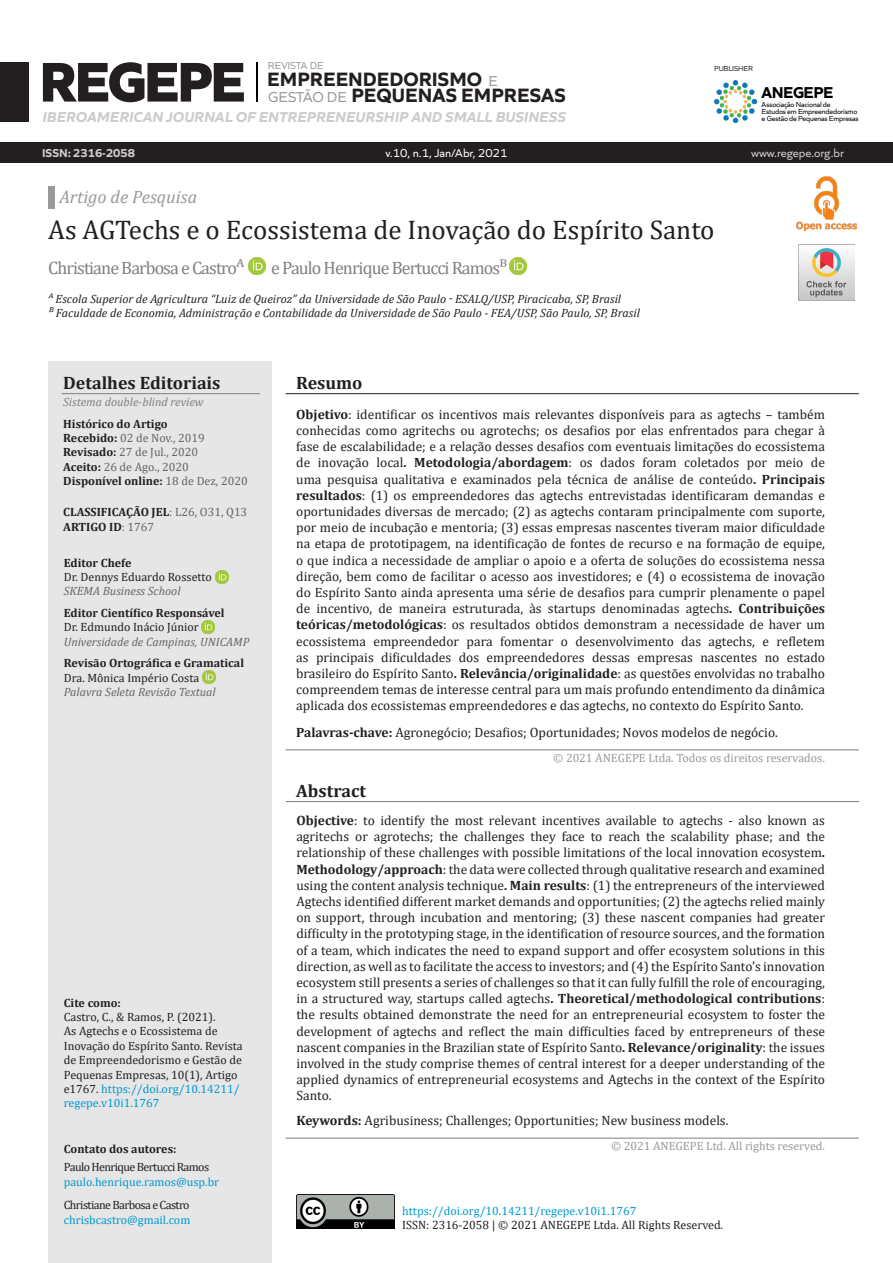
<style>
.page{position:relative;width:893px;height:1263px;background:#fff}
.page>*{position:absolute;margin:0;border:0;box-sizing:border-box;transform-origin:0 0}
.t1{font:800 58.5px "Quiet Sans";letter-spacing:-.05em;color:#231f20}
.t2{font:27px "Cambria";color:#231f20}
.t3{font:700 20.25px "Quiet Sans";color:#231f20}
.t4{font:18px "Cambria";letter-spacing:-.05em;color:#808080}
.H0_Capa{font:700 18px "Cambria";color:#231f20}
.t5{font:italic 18px "Cambria";color:#999}
.t6{font:700 16.5px "Quiet Sans";letter-spacing:-.03em;color:#000}
.t7{font:italic 700 15px "Quiet Sans";color:#ccc}
.Resumo_Texto__Capa{font:13.5px/16.2px "Cambria";color:#231f20;text-align:justify}
.Palavras-chaves{font:13.5px "Cambria";color:#231f20}
.t8{font:12px/14.4px "Cambria";color:#231f20}
.t9{font:italic 12px "Cambria";color:#231f20}
.Histórico_do_Artigo{font:700 12px "Cambria";color:#231f20}
.t10{font:italic 12px/14.4px "Cambria";color:#666}
.t11{font:12px "Cambria";color:#0099d1}
.Copyrights_Resumo{font:12px "Cambria";color:#999}
.Histórico_do_Artigo-2{font:12px "Cambria";color:#666}
.t12{font:12px "Cambria";letter-spacing:-.05em;color:#231f20}
.JEL_ID{font:700 12px "Cambria";color:#231f20}
.t13{font:italic 12px "Cambria";color:#808080}
.t14{font:12px "Quiet Sans";color:#fff}
.t15{font:12px "Quiet Sans";color:#ccc}
.t16{font:700 12px "Quiet Sans";color:#ccc}
.t17{font:10.5px "Quiet Sans";color:#999}
.t18{font:7.5px/6.8px "Quiet Sans";letter-spacing:-.02em;color:#000}
.t19{font:7.5px "Quiet Sans";letter-spacing:-.02em;color:#231f20}
.s1{font-weight:400;font-size:15px;color:#999}
.s2{font-weight:700}
.s3{font-weight:700;color:#231f20}
.s4{font-weight:400;color:#666}
.s5{font-style:normal;color:#231f20}
.s6{color:#0099d1}
</style>
<div class="page">
<div style="left:0;top:142px;width:893px;height:21px;background:#231f20"></div>
<img style="left:509px;top:258px;width:17px;height:17px">
<img style="left:249px;top:258px;width:17px;height:17px">
<img style="left:796px;top:177px;width:60px;height:54px">
<img style="left:798px;top:245px;width:56px;height:55px">
<div style="left:48px;top:186px;width:7px;height:22px;background:#999"></div>
<div style="left:48px;top:361px;width:224px;height:902px;background:#e6e6e6"></div>
<hr style="left:62px;top:393px;width:198px;height:1px;background:#808080">
<hr style="left:286px;top:393px;width:573px;height:1px;background:#231f20">
<hr style="left:286px;top:750px;width:573px;height:1px;background:#808080">
<hr style="left:286px;top:801px;width:573px;height:1px;background:#808080">
<hr style="left:286px;top:1138px;width:573px;height:1px;background:#808080">
<img style="left:296px;top:1195px;width:99px;height:34px">
<svg style="left:216px;top:571px;width:12px;height:13px"></svg>
<svg style="left:202px;top:620px;width:12px;height:13px"></svg>
<svg style="left:203px;top:671px;width:13px;height:13px"></svg>
<hr style="left:257px;top:63px;width:1px;height:39px;background:#000">
<div style="left:0;top:63px;width:28px;height:59px;background:#231f20"></div>
<img style="left:715px;top:80px;width:41px;height:42px">
<p class="t1" style="left:39px;top:35px;width:209px">REGEPE</p>
<p class="t17" style="left:268px;top:58px;width:57px">REVISTA DE</p>
<p class="t3" style="left:267px;top:63px;width:232px">EMPREENDEDORISMO <span class="s1">E</span></p>
<p class="t3" style="left:268px;top:79px;width:299px"><span class="s1">GESTÃO DE</span> PEQUENAS EMPRESAS</p>
<p class="t7" style="left:42px;top:105px;width:525px">IBEROAMERICAN JOURNAL OF ENTREPRENEURSHIP AND SMALL BUSINESS</p>
<p class="t19" style="left:714px;top:63px;width:40px">PUBLISHER</p>
<p class="t6" style="left:762px;top:80px;width:73px">ANEGEPE</p>
<p class="t18" style="left:762px;top:101px;width:97px">Associação Nacional de<br>Estudos em Empreendedorismo</p>
<p class="t18" style="left:762px;top:114px;width:98px">e Gestão de Pequenas Empresas</p>
<p class="t16" style="left:42px;top:143px;width:94px">ISSN: 2316-2058</p>
<p class="t14" style="left:385px;top:144px;width:123px">v.10, n.1, Jan/Abr, 2021</p>
<p class="t15" style="left:751px;top:144px;width:94px">www.regepe.org.br</p>
<p class="t5" style="left:59px;top:184px;width:139px">Artigo de Pesquisa</p>
<p class="t2" style="left:48px;top:214px;width:668px">As AGTechs e o Ecossistema de Inovação do Espírito Santo</p>
<p class="t4" style="left:48px;top:257px;width:198px">Christiane Barbosa e CastroA</p>
<p class="t4" style="left:271px;top:257px;width:238px">e Paulo Henrique Bertucci RamosB</p>
<p class="t9" style="left:48px;top:290px;width:574px">A Escola Superior de Agricultura “Luiz de Queiroz” da Universidade de São Paulo - ESALQ/USP, Piracicaba, SP, Brasil</p>
<p class="t9" style="left:48px;top:305px;width:593px">B Faculdade de Economia, Administração e Contabilidade da Universidade de São Paulo - FEA/USP, São Paulo, SP, Brasil</p>
<p class="H0_Capa" style="left:63px;top:370px;width:159px">Detalhes Editoriais</p>
<p class="H0_Capa" style="left:296px;top:370px;width:68px">Resumo</p>
<p class="Resumo_Texto__Capa" style="left:296px;top:406px;width:530px"><span class="s2">Objetivo</span>: identificar os incentivos mais relevantes disponíveis para as agtechs – também conhecidas como agritechs ou agrotechs; os desafios por elas enfrentados para chegar à fase de escalabilidade; e a relação desses desafios com eventuais limitações do ecossistema de inovação local<span class="s2">. Metodologia/abordagem</span>: os dados foram coletados por meio de uma pesquisa qualitativa e examinados pela técnica de análise de conteúdo<span class="s2">. Principais resultados</span>: (1) os empreendedores das agtechs entrevistadas identificaram demandas e oportunidades diversas de mercado; (2) as agtechs contaram principalmente com suporte, por meio de incubação e mentoria; (3) essas empresas nascentes tiveram maior dificuldade na etapa de prototipagem, na identificação de fontes de recurso e na formação de equipe, o que indica a necessidade de ampliar o apoio e a oferta de soluções do ecossistema nessa direção, bem como de facilitar o acesso aos investidores; e (4) o ecossistema de inovação do Espírito Santo ainda apresenta uma série de desafios para cumprir plenamente o papel de incentivo, de maneira estruturada, às startups denominadas agtechs<span class="s2">. Contribuições teóricas/metodológicas</span>: os resultados obtidos demonstram a necessidade de haver um ecossistema empreendedor para fomentar o desenvolvimento das agtechs, e refletem as principais dificuldades dos empreendedores dessas empresas nascentes no estado brasileiro do Espírito Santo<span class="s2">. Relevância/originalidade</span>: as questões envolvidas no trabalho compreendem temas de interesse central para um mais profundo entendimento da dinâmica aplicada dos ecossistemas empreendedores e das agtechs, no contexto do Espírito Santo.</p>
<p class="Palavras-chaves" style="left:296px;top:725px;width:483px"><span class="s2">Palavras-chave:</span> Agronegócio; Desafios; Oportunidades; Novos modelos de negócio.</p>
<p class="Copyrights_Resumo" style="left:553px;top:751px;width:273px">© 2021 ANEGEPE Ltda. Todos os direitos reservados.</p>
<p class="H0_Capa" style="left:296px;top:778px;width:71px">Abstract</p>
<p class="Resumo_Texto__Capa" style="left:296px;top:812px;width:530px"><span class="s2">Objective</span>: to identify the most relevant incentives available to agtechs - also known as agritechs or agrotechs; the challenges they face to reach the scalability phase; and the relationship of these challenges with possible limitations of the local innovation ecosystem<span class="s2">.<br>Methodology/approach</span>: the data were collected through qualitative research and examined using the content analysis technique<span class="s2">. Main results</span>: (1) the entrepreneurs of the interviewed Agtechs identified different market demands and opportunities; (2) the agtechs relied mainly on support, through incubation and mentoring; (3) these nascent companies had greater difficulty in the prototyping stage, in the identification of resource sources, and the formation of a team, which indicates the need to expand support and offer ecosystem solutions in this direction, as well as to facilitate the access to investors; and (4) the Espírito Santo’s innovation ecosystem still presents a series of challenges so that it can fully fulfill the role of encouraging, in a structured way, startups called agtechs<span class="s2">. Theoretical/methodological contributions</span>: the results obtained demonstrate the need for an entrepreneurial ecosystem to foster the development of agtechs and reflect the main difficulties faced by entrepreneurs of these nascent companies in the Brazilian state of Espírito Santo<span class="s2">. Relevance/originality</span>: the issues involved in the study comprise themes of central interest for a deeper understanding of the applied dynamics of entrepreneurial ecosystems and Agtechs in the context of the Espírito Santo.</p>
<p class="Palavras-chaves" style="left:296px;top:1112px;width:434px"><span class="s2">Keywords:</span> Agribusiness; Challenges; Opportunities; New business models.</p>
<p class="Copyrights_Resumo" style="left:611px;top:1139px;width:216px">© 2021 ANEGEPE Ltd. All rights reserved.</p>
<p class="t13" style="left:63px;top:394px;width:142px">Sistema double-blind review</p>
<p class="Histórico_do_Artigo" style="left:63px;top:415px;width:106px">Histórico do Artigo</p>
<p class="Histórico_do_Artigo-2" style="left:63px;top:431px;width:143px"><span class="s3">Recebido:</span> 02 de Nov., 2019</p>
<p class="Histórico_do_Artigo-2" style="left:63px;top:445px;width:136px"><span class="s3">Revisado:</span> 27 de Jul., 2020</p>
<p class="Histórico_do_Artigo-2" style="left:63px;top:460px;width:127px"><span class="s3">Aceito:</span> 26 de Ago., 2020</p>
<p class="Histórico_do_Artigo" style="left:63px;top:473px;width:186px">Disponível online: <span class="s4">18 de Dez, 2020</span></p>
<p class="JEL_ID" style="left:63px;top:504px;width:186px">CLASSIFICAÇÃO JEL<span class="s4">: L26, O31, Q13</span></p>
<p class="JEL_ID" style="left:63px;top:518px;width:92px">ARTIGO ID<span class="s4">: 1767</span></p>
<p class="t8" style="left:64px;top:555px;width:150px"><span class="s2">Editor Chefe<br></span>Dr. Dennys Eduardo Rossetto</p>
<p class="t10" style="left:64px;top:584px;width:118px">SKEMA Business School</p>
<p class="Histórico_do_Artigo" style="left:64px;top:604px;width:162px">Editor Científico Responsável</p>
<p class="t10" style="left:64px;top:620px;width:187px"><span class="s5">Dr. Edmundo Inácio Júnior<br></span>Universidade de Campinas, UNICAMP</p>
<p class="Histórico_do_Artigo" style="left:64px;top:655px;width:182px">Revisão Ortográfica e Gramatical</p>
<p class="t8" style="left:64px;top:670px;width:137px">Dra. Mônica Império Costa</p>
<p class="t10" style="left:64px;top:684px;width:153px">Palavra Seleta Revisão Textual</p>
<p class="t8" style="left:64px;top:995px;width:180px"><span class="s2">Cite como:<br></span>Castro, C., &amp; Ramos, P. (2021).<br>As Agtechs e o Ecossistema de<br>Inovação do Espírito Santo. Revista de Empreendedorismo e Gestão de<br>Pequenas Empresas, 10(1), Artigo e1767. <span class="s6">https://doi.org/10.14211/ regepe.v10i1.1767</span></p>
<p class="Histórico_do_Artigo" style="left:64px;top:1141px;width:114px">Contato dos autores:</p>
<p class="t12" style="left:64px;top:1160px;width:147px">Paulo Henrique Bertucci Ramos</p>
<p class="t11" style="left:64px;top:1174px;width:157px">paulo.henrique.ramos@usp.br</p>
<p class="t12" style="left:64px;top:1198px;width:127px">Christiane Barbosa e Castro</p>
<p class="t11" style="left:64px;top:1212px;width:128px">chrisbcastro@gmail.com</p>
<p class="t11" style="left:402px;top:1203px;width:236px">https://doi.org/10.14211/regepe.v10i1.1767</p>
<p class="t8" style="left:402px;top:1217px;width:322px">ISSN: 2316-2058 | © 2021 ANEGEPE Ltda. All Rights Reserved.</p>
</div>
